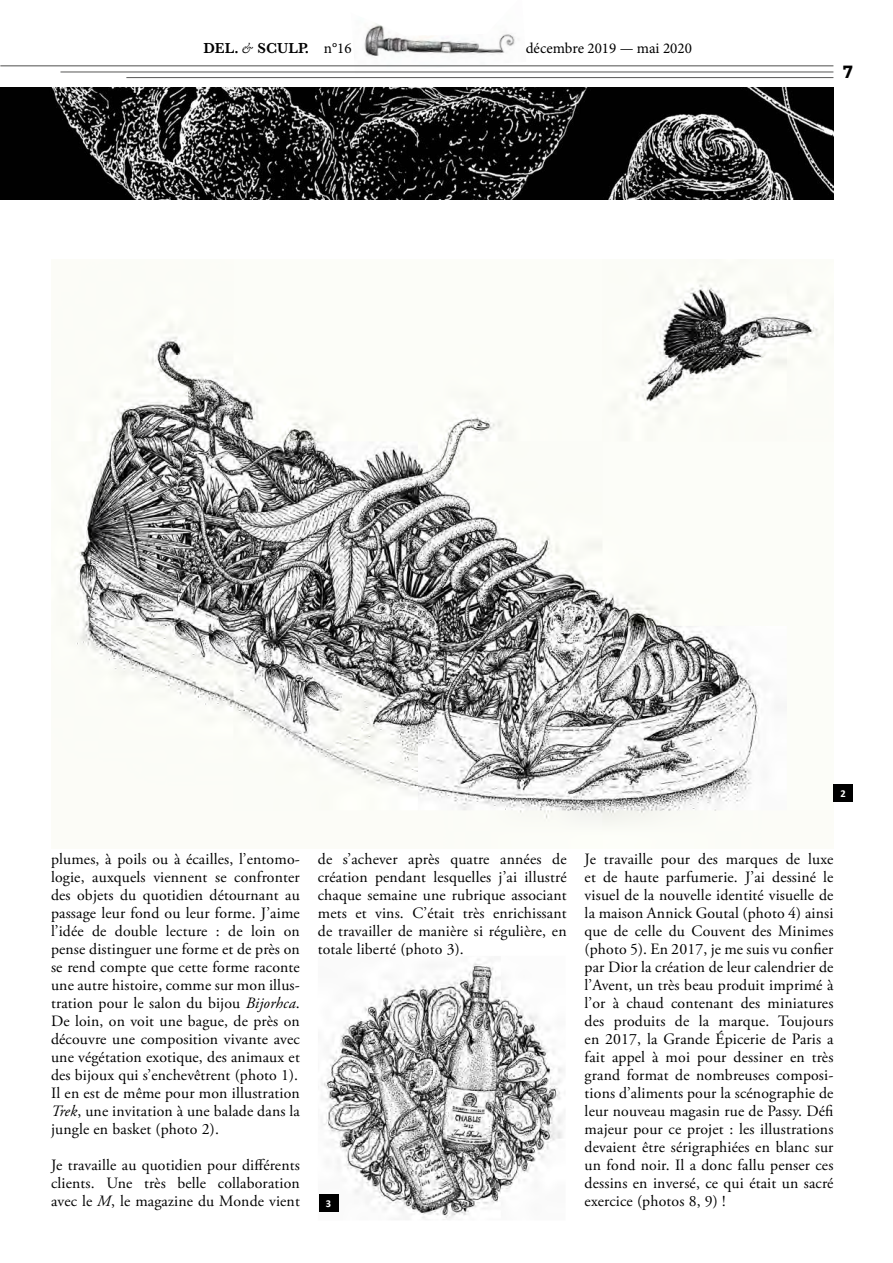
<style>
.page{position:relative;width:893px;height:1263px;background:#fff}
.page>*{position:absolute;margin:0;border:0;box-sizing:border-box;transform-origin:0 0}
.t1{font:700 21px "National";color:#000}
.t2{font:15.75px/18px "Adobe Garamond Pro";letter-spacing:.01em;color:#000;text-align:justify}
.t3{font:15px "Minion Pro";color:#000}
.t4{font:600 15px "Baskerville";color:#000}
.t5{font:700 10.5px "Calibri";color:#fff}
.s1{font-family:"Adobe Garamond Pro";font-weight:400;font-style:italic;font-size:13.5px}
.s2{font-family:"Minion Pro";font-weight:400}
.s3{font-style:italic}
</style>
<div class="page">
<img style="left:350px;top:36px;width:176px;height:36px">
<svg style="left:366px;top:23px;width:146px;height:13px"></svg>
<hr style="left:0;top:65px;width:833px;height:1px;background:#575756">
<hr style="left:60px;top:72px;width:773px;height:1px;background:#575756">
<hr style="left:126px;top:77px;width:707px;height:1px;background:#575756">
<img style="left:59px;top:259px;width:774px;height:569px">
<img style="left:321px;top:959px;width:243px;height:261px">
<img style="left:0;top:87px;width:833px;height:113px">
<div style="left:319px;top:1194px;width:19px;height:18px;background:#000"></div>
<div style="left:833px;top:784px;width:20px;height:18px;background:#000"></div>
<p class="t4" style="left:203px;top:37px;width:150px">DEL. <span class="s1">&amp;</span> SCULP. <span class="s2">n°16</span></p>
<p class="t3" style="left:526px;top:38px;width:168px">décembre 2019 — mai 2020</p>
<p class="t1" style="left:843px;top:57px;width:11px">7</p>
<p class="t5" style="left:840px;top:787px;width:7px">2</p>
<p class="t2" style="left:51px;top:850px;width:250px">plumes, à poils ou à écailles, l’entomo&shy;logie, auxquels viennent se confronter des objets du quotidien détournant au passage leur fond ou leur forme. J’aime l’idée de double lecture : de loin on pense distinguer une forme et de près on se rend compte que cette forme raconte une autre histoire, comme sur mon illus&shy;tration pour le salon du bijou <span class="s3">Bijorhca</span>.<br>De loin, on voit une bague, de près on découvre une composition vivante avec une végétation exotique, des animaux et des bijoux qui s’enchevêtrent (photo 1).</p>
<p class="t2" style="left:51px;top:1084px;width:250px">Il en est de même pour mon illustration <span class="s3">Trek</span>, une invitation à une balade dans la jungle en basket (photo 2).</p>
<p class="t2" style="left:51px;top:1156px;width:250px">Je travaille au quotidien pour différents clients. Une très belle collaboration avec le <span class="s3">M</span>, le magazine du Monde vient</p>
<p class="t2" style="left:318px;top:850px;width:250px">de s’achever après quatre années de création pendant lesquelles j’ai illustré chaque semaine une rubrique associant mets et vins. C’était très enrichissant de travailler de manière si régulière, en totale liberté (photo 3).</p>
<p class="t2" style="left:585px;top:850px;width:250px">Je travaille pour des marques de luxe et de haute parfumerie. J’ai dessiné le visuel de la nouvelle identité visuelle de la maison Annick Goutal (photo 4) ainsi que de celle du Couvent des Minimes (photo 5). En 2017, je me suis vu confier par Dior la création de leur calendrier de l’Avent, un très beau produit imprimé à l’or à chaud contenant des miniatures des produits de la marque. Toujours en 2017, la Grande Épicerie de Paris a fait appel à moi pour dessiner en très grand format de nombreuses composi&shy;tions d’aliments pour la scénographie de leur nouveau magasin rue de Passy. Défi majeur pour ce projet : les illustrations devaient être sérigraphiées en blanc sur un fond noir. Il a donc fallu penser ces dessins en inversé, ce qui était un sacré exercice (photos 8, 9) !</p>
<p class="t5" style="left:326px;top:1197px;width:7px">3</p>
</div>
